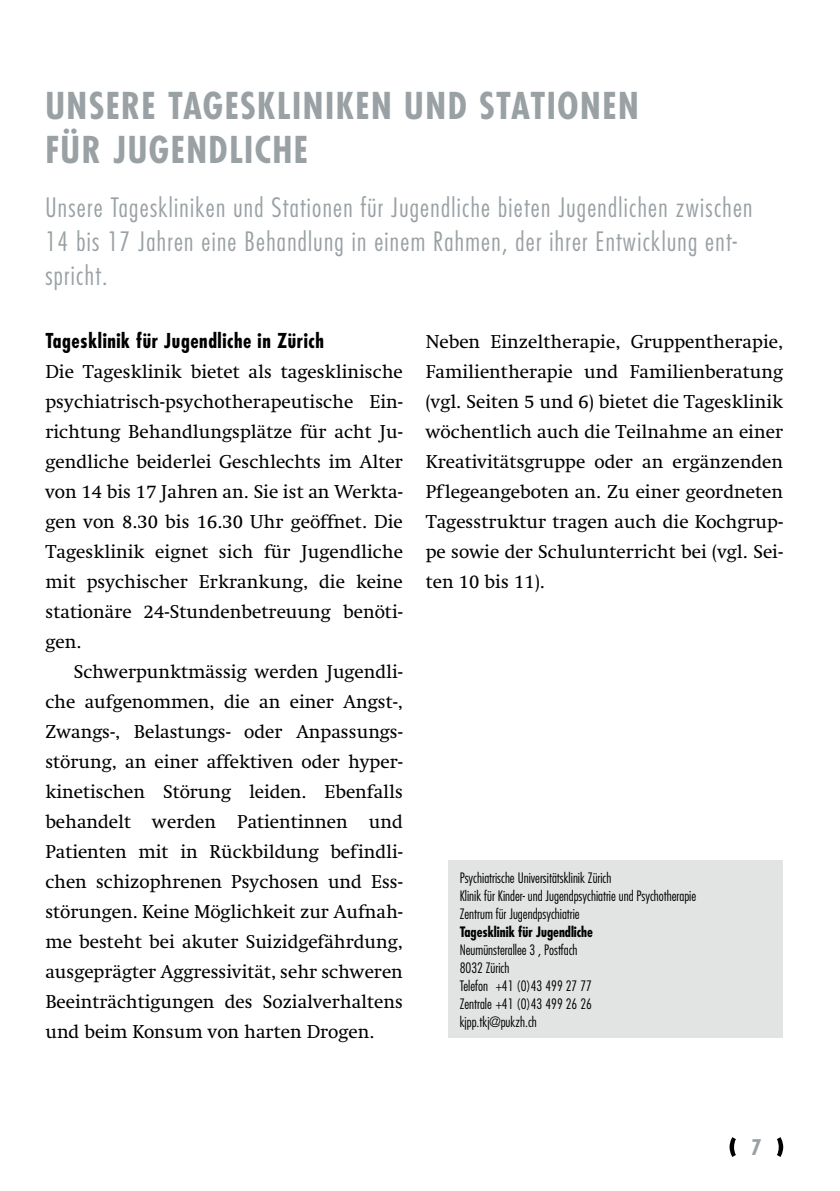
<style>
.page{position:relative;width:840px;height:1191px;background:#fff}
.page>*{position:absolute;margin:0;border:0;box-sizing:border-box;transform-origin:0 0}
.t1{font:700 condensed 36px/44px "Futura LT";letter-spacing:.04em;color:#9aa1a4}
.t2{font:300 condensed 26px/34px "Futura LT";letter-spacing:.05em;color:#9aa1a4}
.t3{font:700 condensed 21px "Futura LT";color:#9aa1a4}
.t4{font:700 condensed 20px "Futura LT";letter-spacing:.03em;color:#000}
.t5{font:19px/30px "Swift LT Std";color:#000;text-align:justify}
.t6{font:300 condensed 14px/18px "Futura LT";color:#000}
.t7{font:700 condensed 14px "Futura LT";color:#000}
</style>
<div class="page">
<svg style="left:729px;top:1137px;width:6px;height:20px"></svg>
<svg style="left:777px;top:1137px;width:5px;height:20px"></svg>
<div style="left:448px;top:860px;width:334px;height:178px;background:#e2e3e3"></div>
<h1 class="t1" style="left:45px;top:84px;width:594px">UNSERE TAGESKLINIKEN UND STATIONEN<br>FÜR JUGENDLICHE</h1>
<h2 class="t2" style="left:45px;top:190px;width:708px">Unsere Tageskliniken und Stationen für Jugendliche bieten Jugendlichen zwischen<br>14 bis 17 Jahren eine Behandlung in einem Rahmen, der ihrer Entwicklung ent&shy;spricht.</h2>
<p class="t4" style="left:45px;top:328px;width:280px">Tagesklinik für Jugendliche in Zürich</p>
<p class="t5" style="left:45px;top:357px;width:359px">Die Tagesklinik bietet als tagesklinische psychiatrisch-psychotherapeutische Ein&shy;richtung Behandlungsplätze für acht Ju&shy;gendliche beiderlei Geschlechts im Alter von 14 bis 17 Jahren an. Sie ist an Werkta&shy;gen von 8.30 bis 16.30 Uhr geöffnet. Die Tagesklinik eignet sich für Jugendliche mit psychischer Erkrankung, die keine stationäre 24-Stundenbetreuung benöti&shy;gen.</p>
<p class="t5" style="left:45px;top:657px;width:359px;text-indent:28px">Schwerpunktmässig werden Jugendli&shy;che aufgenommen, die an einer Angst-, Zwangs-, Belastungs- oder Anpassungs&shy;störung, an einer affektiven oder hyper&shy;kinetischen Störung leiden. Ebenfalls behandelt werden Patientinnen und Patienten mit in Rückbildung befindli&shy;chen schizophrenen Psychosen und Ess&shy;störungen. Keine Möglichkeit zur Aufnah&shy;me besteht bei akuter Suizidgefährdung, ausgeprägter Aggressivität, sehr schweren Beeinträchtigungen des Sozialverhaltens und beim Konsum von harten Drogen.</p>
<p class="t5" style="left:425px;top:327px;width:359px">Neben Einzeltherapie, Gruppentherapie, Familientherapie und Familienberatung (vgl. Seiten 5 und 6) bietet die Tagesklinik wöchentlich auch die Teilnahme an einer Kreativitätsgruppe oder an ergänzenden Pflegeangeboten an. Zu einer geordneten Tagesstruktur tragen auch die Kochgrup&shy;pe sowie der Schulunterricht bei (vgl. Sei&shy;ten 10 bis 11).</p>
<p class="t6" style="left:459px;top:868px;width:238px">Psychiatrische Universitätsklinik Zürich<br>Klinik für Kinder- und Jugendpsychiatrie und Psychotherapie<br>Zentrum für Jugendpsychiatrie</p>
<p class="t7" style="left:459px;top:923px;width:135px">Tagesklinik für Jugendliche</p>
<p class="t6" style="left:459px;top:940px;width:134px">Neumünsterallee 3 , Postfach<br>8032 Zürich<br>Telefon +41 (0)43 499 27 77<br>Zentrale +41 (0)43 499 26 26 kjpp.tkj@pukzh.ch</p>
<p class="t3" style="left:750px;top:1134px;width:12px">7</p>
</div>
